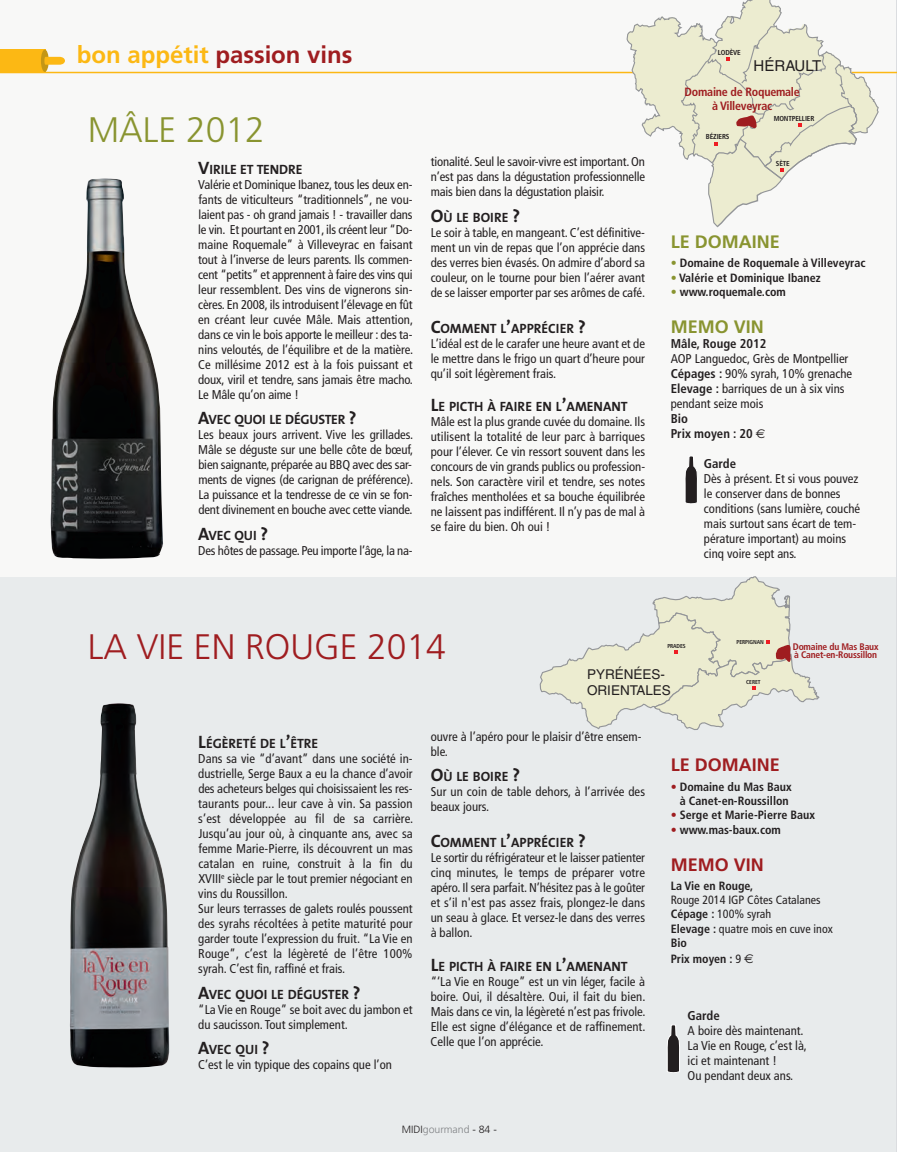
<style>
.page{position:relative;width:897px;height:1152px;background:#fff}
.page>*{position:absolute;margin:0;border:0;box-sizing:border-box;transform-origin:0 0}
.t1{font:35.4px "Frutiger Light OV DSDEKA";color:#9f1d20}
.t2{font:35.4px "Frutiger Light OV DSDEKA";color:#899430}
.t3{font:24px "Frutiger Bold OV CSDEKA";color:#9f1d20}
.t4{font:18px "Frutiger Bold OV CSDEKA";color:#9f1d20}
.t5{font:18px "Frutiger Bold OV CSDEKA";color:#899430}
.t6{font:15px "Helvetica OV HSDEKA";color:#231f20}
.t7{font:13.5px "The Sans Bold Plain OV ESDEKA";color:#231f20}
.t8{font:13.5px/16.2px "Helvetica OV HSDEKA";color:#231f20}
.t9{font:12.75px/15px "Frutiger Cn OV BSDEKA";color:#231f20;text-align:justify}
.t10{font:12px/14.4px "Frutiger Bold Cn OV ASDEKA";color:#231f20;text-align:center}
.t11{font:12px/14.4px "Frutiger Cn OV BSDEKA";color:#231f20}
.t12{font:700 condensed 12px/14.4px "Frutiger";letter-spacing:-.02em;color:#9f1d20;text-align:center}
.t13{font:10.5px "Frutiger Light OV DSDEKA";color:#231f20}
.t14{font:700 condensed 9.6px/7.9px "Frutiger";letter-spacing:-.02em;color:#9f1d20}
.t15{font:700 condensed 7.2px "Frutiger";letter-spacing:-.02em;color:#231f20}
.t16{font:700 condensed 5.7px "Frutiger";letter-spacing:-.02em;color:#231f20}
.s1{color:#fcb814}
.s2{font-size:18px}
.s3{color:#899430}
.s4{font-family:"Frutiger Bold Cn OV ASDEKA"}
.s5{font-family:"Euro Sans Regular OV FSDEKA"}
.s6{color:#808285}
.s7{color:#9f1d20}
.s8{font-family:"Frutiger Cn OV BSDEKA"}
.s9{font-family:"Euro Sans Regular OV FSDEKA";font-size:12.75px}
</style>
<div class="page">
<hr style="left:895px;top:0;width:1px;height:1152px;background:#dbdde0">
<div style="left:0;top:0;width:895px;height:577px;background:#f8f8f7"></div>
<img style="left:50px;top:179px;width:113px;height:380px">
<div style="left:0;top:577px;width:895px;height:575px;background:#e8ebec"></div>
<svg style="left:667px;top:1025px;width:13px;height:48px"></svg>
<img style="left:70px;top:703px;width:99px;height:364px">
<svg style="left:539px;top:576px;width:281px;height:154px"></svg>
<hr style="left:0;top:72px;width:896px;height:1px;background:#fcb814">
<div style="left:0;top:50px;width:45px;height:22px;background:#fcb814"></div>
<div style="left:41px;top:50px;width:8px;height:22px;background:#c39616;border-radius:50%"></div>
<svg style="left:44px;top:57px;width:21px;height:8px"></svg>
<svg style="left:626px;top:0;width:252px;height:227px"></svg>
<svg style="left:685px;top:456px;width:12px;height:48px"></svg>
<p class="t3" style="left:77px;top:41px;width:277px"><span class="s1">bon appétit</span> passion vins</p>
<p class="t2" style="left:88px;top:109px;width:179px">MÂLE 2012</p>
<p class="t7" style="left:198px;top:161px;width:105px"><span class="s2">V</span>IRILE ET TENDRE</p>
<p class="t9" style="left:198px;top:177px;width:216px">Valérie et Dominique Ibanez, tous les deux en&shy;fants de viticulteurs “traditionnels”, ne vou&shy;laient pas - oh grand jamais ! - travailler dans le vin. Et pourtant en 2001, ils créent leur “Do&shy;maine Roquemale” à Villeveyrac en faisant tout à l’inverse de leurs parents. Ils commen&shy;cent “petits” et apprennent à faire des vins qui leur ressemblent. Des vins de vignerons sin&shy;cères. En 2008, ils introduisent l’élevage en fût en créant leur cuvée Mâle. Mais attention, dans ce vin le bois apporte le meilleur : des ta&shy;nins veloutés, de l’équilibre et de la matière.<br>Ce millésime 2012 est à la fois puissant et doux, viril et tendre, sans jamais être macho.<br>Le Mâle qu’on aime !</p>
<p class="t7" style="left:198px;top:411px;width:160px"><span class="s2">A</span>VEC QUOI LE DÉGUSTER <span class="s2">?</span></p>
<p class="t9" style="left:198px;top:427px;width:216px">Les beaux jours arrivent. Vive les grillades.<br>Mâle se déguste sur une belle côte de bœuf, bien saignante, préparée au BBQ avec des sar&shy;ments de vignes (de carignan de préférence).<br>La puissance et la tendresse de ce vin se fon&shy;dent divinement en bouche avec cette viande.</p>
<p class="t7" style="left:198px;top:527px;width:71px"><span class="s2">A</span>VEC QUI <span class="s2">?</span></p>
<p class="t9" style="left:198px;top:543px;width:216px">Des hôtes de passage. Peu importe l’âge, la na-</p>
<p class="t9" style="left:430px;top:154px;width:216px">tionalité. Seul le savoir-vivre est important. On n’est pas dans la dégustation professionnelle mais bien dans la dégustation plaisir.</p>
<p class="t7" style="left:430px;top:209px;width:91px"><span class="s2">O</span>Ù LE BOIRE <span class="s2">?</span></p>
<p class="t9" style="left:430px;top:225px;width:216px">Le soir à table, en mangeant. C’est définitive&shy;ment un vin de repas que l’on apprécie dans des verres bien évasés. On admire d’abord sa couleur, on le tourne pour bien l’aérer avant de se laisser emporter par ses arômes de café.</p>
<p class="t7" style="left:430px;top:320px;width:157px"><span class="s2">C</span>OMMENT L<span class="s2">’</span>APPRÉCIER <span class="s2">?</span></p>
<p class="t9" style="left:430px;top:336px;width:216px">L’idéal est de le carafer une heure avant et de le mettre dans le frigo un quart d’heure pour qu’il soit légèrement frais.</p>
<p class="t7" style="left:430px;top:398px;width:198px"><span class="s2">L</span>E PICTH À FAIRE EN L<span class="s2">’</span>AMENANT</p>
<p class="t9" style="left:430px;top:414px;width:216px">Mâle est la plus grande cuvée du domaine. Ils utilisent la totalité de leur parc à barriques pour l’élever. Ce vin ressort souvent dans les concours de vin grands publics ou profession&shy;nels. Son caractère viril et tendre, ses notes fraîches mentholées et sa bouche équilibrée ne laissent pas indifférent. Il n’y pas de mal à se faire du bien. Oh oui !</p>
<p class="t15" style="left:717px;top:49px;width:25px">LODÈVE</p>
<p class="t6" style="left:753px;top:57px;width:69px">HÉRAULT</p>
<p class="t12" style="left:684px;top:84px;width:117px">Domaine de Roquemale à Villeveyrac</p>
<p class="t15" style="left:705px;top:133px;width:25px">BÉZIERS</p>
<p class="t15" style="left:773px;top:114px;width:42px">MONTPELLIER</p>
<p class="t15" style="left:775px;top:159px;width:15px">SÈTE</p>
<p class="t5" style="left:670px;top:231px;width:110px">LE DOMAINE</p>
<p class="t10" style="left:670px;top:256px;width:196px"><span class="s3">•</span> Domaine de Roquemale à Villeveyrac</p>
<p class="t10" style="left:670px;top:270px;width:151px"><span class="s3">•</span> Valérie et Dominique Ibanez</p>
<p class="t10" style="left:670px;top:285px;width:117px"><span class="s3">•</span> www.roquemale.com</p>
<p class="t5" style="left:670px;top:316px;width:94px">MEMO VIN</p>
<p class="t9" style="left:670px;top:336px;width:183px;text-align:left"><span class="s4">Mâle, Rouge 2012<br></span>AOP Languedoc, Grès de Montpellier<br><span class="s4">Cépages :</span> 90% syrah, 10% grenache<br><span class="s4">Elevage :</span> barriques de un à six vins pendant seize mois<br><span class="s4">Bio<br>Prix moyen : 20</span> <span class="s5">€</span></p>
<p class="t9" style="left:703px;top:455px;width:158px;text-align:left"><span class="s4">Garde<br></span>Dès à présent. Et si vous pouvez le conserver dans de bonnes conditions (sans lumière, couché mais surtout sans écart de tem&shy;pérature important) au moins cinq voire sept ans.</p>
<p class="t1" style="left:88px;top:626px;width:360px">LA VIE EN ROUGE 2014</p>
<p class="t16" style="left:736px;top:639px;width:29px">PERPIGNAN</p>
<p class="t16" style="left:746px;top:679px;width:16px">CERET</p>
<p class="t16" style="left:667px;top:642px;width:20px">PRADES</p>
<p class="t14" style="left:792px;top:642px;width:87px">Domaine du Mas Baux à Canet-en-Roussillon</p>
<p class="t8" style="left:587px;top:666px;width:85px">PYRÉNÉES-<br>ORIENTALES</p>
<p class="t7" style="left:198px;top:735px;width:121px"><span class="s2">L</span>ÉGÈRETÉ DE L<span class="s2">’</span>ÊTRE</p>
<p class="t9" style="left:198px;top:751px;width:216px;text-align:left">Dans sa vie “d’avant” dans une société in&shy;dustrielle, Serge Baux a eu la chance d’avoir des acheteurs belges qui choisissaient les res&shy;taurants pour... leur cave à vin. Sa passion s’est développée au fil de sa carrière.<br>Jusqu’au jour où, à cinquante ans, avec sa femme Marie-Pierre, ils découvrent un mas catalan en ruine, construit à la fin du XVIII<sup>e</sup> siècle par le tout premier négociant en vins du Roussillon.<br>Sur leurs terrasses de galets roulés poussent des syrahs récoltées à petite maturité pour garder toute l’expression du fruit. “La Vie en Rouge”, c’est la légèreté de l’être 100% syrah. C’est fin, raffiné et frais.</p>
<p class="t7" style="left:198px;top:986px;width:164px"><span class="s2">A</span>VEC QUOI LE DÉGUSTER <span class="s2">?</span></p>
<p class="t9" style="left:198px;top:1002px;width:216px">“La Vie en Rouge” se boit avec du jambon et du saucisson. Tout simplement.</p>
<p class="t7" style="left:198px;top:1041px;width:73px"><span class="s2">A</span>VEC QUI <span class="s2">?</span></p>
<p class="t9" style="left:198px;top:1057px;width:195px">C’est le vin typique des copains que l’on</p>
<p class="t9" style="left:430px;top:729px;width:212px">ouvre à l’apéro pour le plaisir d’être ensem&shy;ble.</p>
<p class="t7" style="left:430px;top:769px;width:91px"><span class="s2">O</span>Ù LE BOIRE <span class="s2">?</span></p>
<p class="t9" style="left:430px;top:784px;width:216px">Sur un coin de table dehors, à l’arrivée des beaux jours.</p>
<p class="t7" style="left:430px;top:835px;width:157px"><span class="s2">C</span>OMMENT L<span class="s2">’</span>APPRÉCIER <span class="s2">?</span></p>
<p class="t9" style="left:430px;top:850px;width:216px">Le sortir du réfrigérateur et le laisser patienter cinq minutes, le temps de préparer votre apéro. Il sera parfait. N’hésitez pas à le goûter et s’il n'est pas assez frais, plongez-le dans un seau à glace. Et versez-le dans des verres à ballon.</p>
<p class="t7" style="left:430px;top:958px;width:198px"><span class="s2">L</span>E PICTH À FAIRE EN L<span class="s2">’</span>AMENANT</p>
<p class="t9" style="left:430px;top:973px;width:216px">“‘La Vie en Rouge” est un vin léger, facile à boire. Oui, il désaltère. Oui, il fait du bien.<br>Mais dans ce vin, la légèreté n’est pas frivole.<br>Elle est signe d’élégance et de raffinement.<br>Celle que l’on apprécie.</p>
<p class="t13" style="left:402px;top:1123px;width:96px">MIDI<span class="s6">gourmand</span> - 84 -</p>
<p class="t4" style="left:670px;top:754px;width:110px">LE DOMAINE</p>
<p class="t10" style="left:670px;top:779px;width:122px"><span class="s7">•</span> Domaine du Mas Baux à Canet-en-Roussillon</p>
<p class="t10" style="left:670px;top:808px;width:146px"><span class="s7">•</span> Serge et Marie-Pierre Baux</p>
<p class="t10" style="left:670px;top:822px;width:112px"><span class="s7">•</span> www.mas-baux.com</p>
<p class="t4" style="left:670px;top:853px;width:94px">MEMO VIN</p>
<p class="t11" style="left:670px;top:878px;width:164px"><span class="s4">La Vie en Rouge,<br></span>Rouge 2014 IGP Côtes Catalanes<br><span class="s4">Cépage :</span> 100% syrah<br><span class="s4">Elevage :</span> quatre mois en cuve inox<br><span class="s4">Bio</span></p>
<p class="t10" style="left:670px;top:951px;width:85px">Prix moyen : <span class="s8">9</span> <span class="s9">€</span></p>
<p class="t9" style="left:687px;top:1007px;width:121px;text-align:left"><span class="s4">Garde<br></span>A boire dès maintenant.<br>La Vie en Rouge, c’est là, ici et maintenant !<br>Ou pendant deux ans.</p>
</div>
